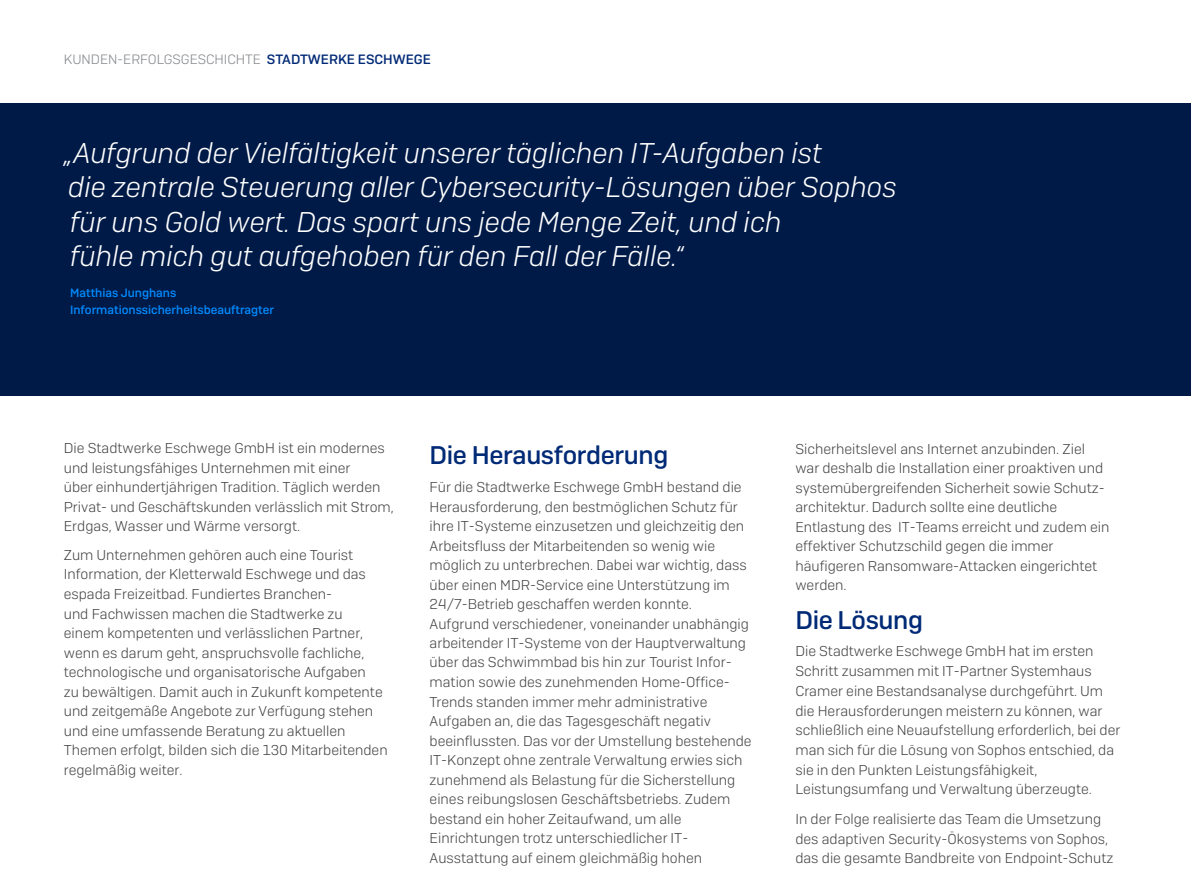
<style>
.page{position:relative;width:1191px;height:893px;background:#fff}
.page>*{position:absolute;margin:0;border:0;box-sizing:border-box;transform-origin:0 0}
.t1{font:italic 300 28.5px/34.2px "Sophos Sans";color:#fff}
.t2{font:500 25.5px "Sophos Sans";letter-spacing:-.015em;color:#002a76}
.t3{font:300 14.25px/19.5px "Sophos Sans";color:#424344}
.t4{font:300 13.5px "Sophos Sans";color:#83868b}
.t5{font:500 12px/16.5px "Sophos Sans";color:#008bff}
.s1{font-weight:500;color:#002a76}
</style>
<div class="page">
<div style="left:0;top:103px;width:1191px;height:292px;background:#001a47"></div>
<p class="t4" style="left:64px;top:51px;width:368px">KUNDEN-ERFOLGSGESCHICHTE <span class="s1">STADTWERKE ESCHWEGE</span></p>
<p class="t1" style="left:64px;top:136px;width:834px">„Aufgrund der Vielfältigkeit unserer täglichen IT-Aufgaben ist<br>die zentrale Steuerung aller Cybersecurity-Lösungen über Sophos für uns Gold wert. Das spart uns jede Menge Zeit, und ich<br>fühle mich gut aufgehoben für den Fall der Fälle.“</p>
<p class="t5" style="left:70px;top:285px;width:205px">Matthias Junghans<br>Informationssicherheitsbeauftragter</p>
<p class="t3" style="left:64px;top:438px;width:332px">Die Stadtwerke Eschwege GmbH ist ein modernes und leistungsfähiges Unternehmen mit einer<br>über einhundertjährigen Tradition. Täglich werden Privat- und Geschäftskunden verlässlich mit Strom, Erdgas, Wasser und Wärme versorgt.</p>
<p class="t3" style="left:64px;top:545px;width:325px">Zum Unternehmen gehören auch eine Tourist Information, der Kletterwald Eschwege und das espada Freizeitbad. Fundiertes Branchen-<br>und Fachwissen machen die Stadtwerke zu<br>einem kompetenten und verlässlichen Partner, wenn es darum geht, anspruchsvolle fachliche, technologische und organisatorische Aufgaben<br>zu bewältigen. Damit auch in Zukunft kompetente und zeitgemäße Angebote zur Verfügung stehen und eine umfassende Beratung zu aktuellen Themen erfolgt, bilden sich die 130 Mitarbeitenden regelmäßig weiter.</p>
<h2 class="t2" style="left:429px;top:439px;width:240px">Die Herausforderung</h2>
<p class="t3" style="left:429px;top:477px;width:323px">Für die Stadtwerke Eschwege GmbH bestand die Herausforderung, den bestmöglichen Schutz für ihre IT-Systeme einzusetzen und gleichzeitig den Arbeitsfluss der Mitarbeitenden so wenig wie möglich zu unterbrechen. Dabei war wichtig, dass über einen MDR-Service eine Unterstützung im 24/7-Betrieb geschaffen werden konnte.<br>Aufgrund verschiedener, voneinander unabhängig arbeitender IT-Systeme von der Hauptverwaltung über das Schwimmbad bis hin zur Tourist Infor&shy;mation sowie des zunehmenden Home-Office-Trends standen immer mehr administrative Aufgaben an, die das Tagesgeschäft negativ beeinflussten. Das vor der Umstellung bestehende IT-Konzept ohne zentrale Verwaltung erwies sich zunehmend als Belastung für die Sicherstellung eines reibungslosen Geschäftsbetriebs. Zudem bestand ein hoher Zeitaufwand, um alle Einrichtungen trotz unterschiedlicher IT-Ausstattung auf einem gleichmäßig hohen</p>
<p class="t3" style="left:795px;top:439px;width:315px">Sicherheitslevel ans Internet anzubinden. Ziel war deshalb die Installation einer proaktiven und systemübergreifenden Sicherheit sowie Schutz&shy;architektur. Dadurch sollte eine deutliche Entlastung des IT-Teams erreicht und zudem ein effektiver Schutzschild gegen die immer häufigeren Ransomware-Attacken eingerichtet werden.</p>
<h2 class="t2" style="left:795px;top:605px;width:129px">Die Lösung</h2>
<p class="t3" style="left:795px;top:641px;width:326px">Die Stadtwerke Eschwege GmbH hat im ersten Schritt zusammen mit IT-Partner Systemhaus Cramer eine Bestandsanalyse durchgeführt. Um die Herausforderungen meistern zu können, war schließlich eine Neuaufstellung erforderlich, bei der man sich für die Lösung von Sophos entschied, da sie in den Punkten Leistungsfähigkeit, Leistungsumfang und Verwaltung überzeugte.</p>
<p class="t3" style="left:795px;top:809px;width:319px">In der Folge realisierte das Team die Umsetzung des adaptiven Security-Ökosystems von Sophos, das die gesamte Bandbreite von Endpoint-Schutz</p>
</div>
